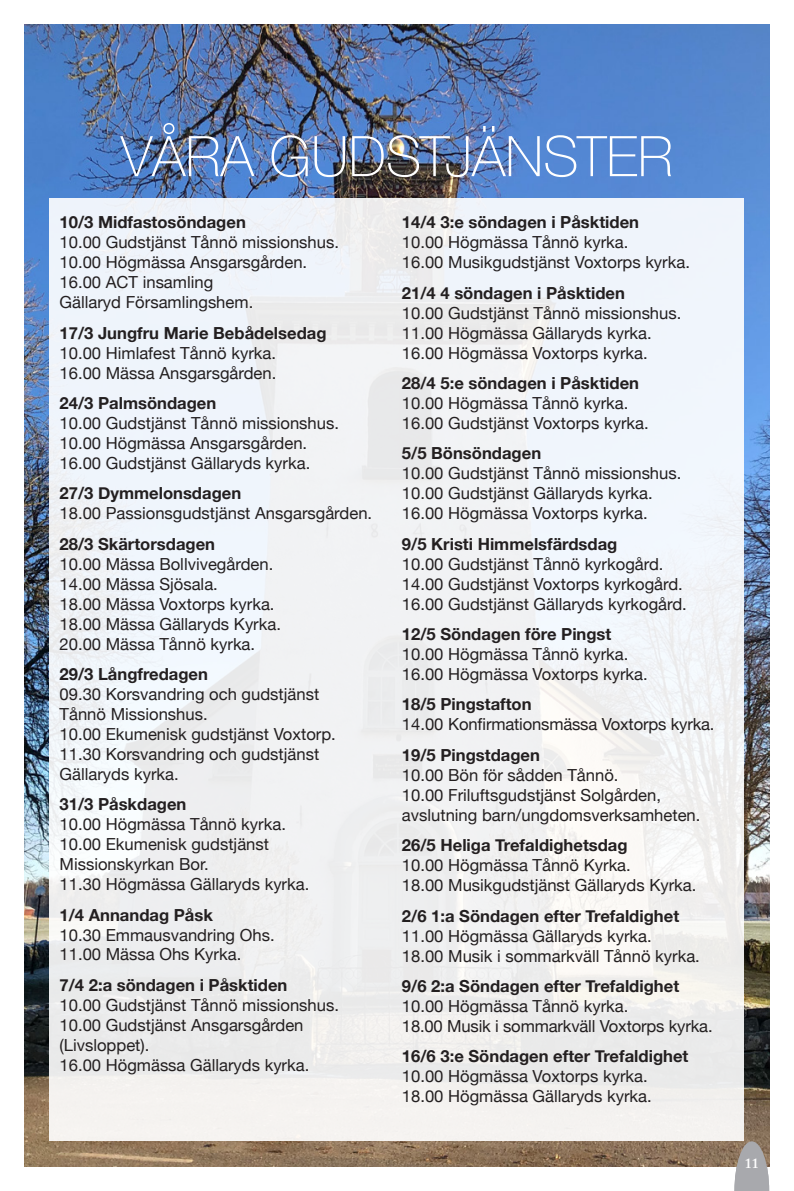
<style>
.page{position:relative;width:794px;height:1191px;background:#fff}
.page>*{position:absolute;margin:0;border:0;box-sizing:border-box;transform-origin:0 0}
.t1{font:100 56px "Helvetica Neue";color:#fff}
.t2{font:16.62px/19.9px "Helvetica Neue";color:#231f20}
.t3{font:700 16.62px/19.9px "Helvetica Neue";color:#231f20}
.t4{font:600 14px "Adobe Caslon Pro";color:#fff}
.s1{font-weight:400}
.s2{font-weight:700}
</style>
<div class="page">
<img style="left:25px;top:25px;width:744px;height:1141px">
<div style="left:50px;top:198px;width:694px;height:943px;background:#f0f2f4"></div>
<svg style="left:734px;top:1141px;width:35px;height:50px;background:#a4a09e"></svg>
<p class="t1" style="left:121px;top:114px;width:553px">VÅRA GUDSTJÄNSTER</p>
<p class="t3" style="left:60px;top:213px;width:188px">10/3 Midfastosöndagen</p>
<p class="t2" style="left:60px;top:233px;width:281px">10.00 Gudstjänst Tånnö missionshus.</p>
<p class="t2" style="left:60px;top:253px;width:249px">10.00 Högmässa Ansgarsgården.</p>
<p class="t2" style="left:60px;top:273px;width:155px">16.00 ACT insamling</p>
<p class="t2" style="left:60px;top:293px;width:195px">Gällaryd Församlingshem.</p>
<p class="t3" style="left:60px;top:323px;width:268px">17/3 Jungfru Marie Bebådelsedag<br><span class="s1">10.00 Himlafest Tånnö kyrka.</span></p>
<p class="t2" style="left:60px;top:363px;width:218px">16.00 Mässa Ansgarsgården.</p>
<p class="t3" style="left:60px;top:393px;width:158px">24/3 Palmsöndagen</p>
<p class="t2" style="left:60px;top:414px;width:281px">10.00 Gudstjänst Tånnö missionshus.</p>
<p class="t2" style="left:60px;top:434px;width:249px">10.00 Högmässa Ansgarsgården.</p>
<p class="t2" style="left:60px;top:454px;width:252px">16.00 Gudstjänst Gällaryds kyrka.</p>
<p class="t3" style="left:60px;top:484px;width:183px">27/3 Dymmelonsdagen</p>
<p class="t2" style="left:60px;top:504px;width:314px">18.00 Passionsgudstjänst Ansgarsgården.</p>
<p class="t3" style="left:60px;top:534px;width:157px">28/3 Skärtorsdagen</p>
<p class="t2" style="left:60px;top:555px;width:216px">10.00 Mässa Bollvivegården.<br>14.00 Mässa Sjösala.<br>18.00 Mässa Voxtorps kyrka.</p>
<p class="t2" style="left:60px;top:614px;width:223px">18.00 Mässa Gällaryds Kyrka.</p>
<p class="t2" style="left:60px;top:634px;width:197px">20.00 Mässa Tånnö kyrka.</p>
<p class="t3" style="left:60px;top:664px;width:150px">29/3 Långfredagen</p>
<p class="t2" style="left:60px;top:685px;width:261px">09.30 Korsvandring och gudstjänst</p>
<p class="t2" style="left:60px;top:705px;width:150px">Tånnö Missionshus.</p>
<p class="t2" style="left:60px;top:725px;width:278px">10.00 Ekumenisk gudstjänst Voxtorp.</p>
<p class="t2" style="left:60px;top:745px;width:261px">11.30 Korsvandring och gudstjänst</p>
<p class="t2" style="left:60px;top:765px;width:121px">Gällaryds kyrka.</p>
<p class="t3" style="left:60px;top:795px;width:128px">31/3 Påskdagen</p>
<p class="t2" style="left:60px;top:815px;width:228px">10.00 Högmässa Tånnö kyrka.</p>
<p class="t2" style="left:60px;top:835px;width:211px">10.00 Ekumenisk gudstjänst</p>
<p class="t2" style="left:60px;top:855px;width:151px">Missionskyrkan Bor.</p>
<p class="t2" style="left:60px;top:875px;width:251px">11.30 Högmässa Gällaryds kyrka.</p>
<p class="t3" style="left:60px;top:905px;width:155px">1/4 Annandag Påsk</p>
<p class="t2" style="left:60px;top:925px;width:217px">10.30 Emmausvandring Ohs.</p>
<p class="t2" style="left:60px;top:945px;width:183px">11.00 Mässa Ohs Kyrka.</p>
<p class="t2" style="left:60px;top:976px;width:281px"><span class="s2">7/4 2:a söndagen i Påsktiden<br></span>10.00 Gudstjänst Tånnö missionshus.<br>10.00 Gudstjänst Ansgarsgården</p>
<p class="t2" style="left:60px;top:1035px;width:91px">(Livsloppet).</p>
<p class="t2" style="left:60px;top:1055px;width:251px">16.00 Högmässa Gällaryds kyrka.</p>
<p class="t3" style="left:402px;top:213px;width:239px">14/4 3:e söndagen i Påsktiden<br><span class="s1">10.00 Högmässa Tånnö kyrka.</span></p>
<p class="t2" style="left:402px;top:253px;width:289px">16.00 Musikgudstjänst Voxtorps kyrka.</p>
<p class="t2" style="left:402px;top:284px;width:281px"><span class="s2">21/4 4 söndagen i Påsktiden<br></span>10.00 Gudstjänst Tånnö missionshus.<br>11.00 Högmässa Gällaryds kyrka.</p>
<p class="t2" style="left:402px;top:344px;width:247px">16.00 Högmässa Voxtorps kyrka.</p>
<p class="t2" style="left:402px;top:374px;width:248px"><span class="s2">28/4 5:e söndagen i Påsktiden<br></span>10.00 Högmässa Tånnö kyrka.<br>16.00 Gudstjänst Voxtorps kyrka.</p>
<p class="t3" style="left:402px;top:444px;width:141px">5/5 Bönsöndagen</p>
<p class="t2" style="left:402px;top:464px;width:281px">10.00 Gudstjänst Tånnö missionshus.<br>10.00 Gudstjänst Gällaryds kyrka.</p>
<p class="t2" style="left:402px;top:504px;width:247px">16.00 Högmässa Voxtorps kyrka.</p>
<p class="t3" style="left:402px;top:534px;width:217px">9/5 Kristi Himmelsfärdsdag</p>
<p class="t2" style="left:402px;top:555px;width:263px">10.00 Gudstjänst Tånnö kyrkogård.</p>
<p class="t2" style="left:402px;top:575px;width:282px">14.00 Gudstjänst Voxtorps kyrkogård.</p>
<p class="t2" style="left:402px;top:594px;width:286px">16.00 Gudstjänst Gällaryds kyrkogård.</p>
<p class="t3" style="left:402px;top:624px;width:211px">12/5 Söndagen före Pingst</p>
<p class="t2" style="left:402px;top:645px;width:228px">10.00 Högmässa Tånnö kyrka.</p>
<p class="t2" style="left:402px;top:665px;width:247px">16.00 Högmässa Voxtorps kyrka.</p>
<p class="t3" style="left:402px;top:695px;width:131px">18/5 Pingstafton</p>
<p class="t2" style="left:402px;top:715px;width:314px">14.00 Konfirmationsmässa Voxtorps kyrka.</p>
<p class="t3" style="left:402px;top:745px;width:139px">19/5 Pingstdagen</p>
<p class="t2" style="left:402px;top:766px;width:218px">10.00 Bön för sådden Tånnö.</p>
<p class="t2" style="left:402px;top:786px;width:260px">10.00 Friluftsgudstjänst Solgården,</p>
<p class="t2" style="left:402px;top:806px;width:300px">avslutning barn/ungdomsverksamheten.</p>
<p class="t3" style="left:402px;top:835px;width:227px">26/5 Heliga Trefaldighetsdag</p>
<p class="t2" style="left:402px;top:856px;width:296px">10.00 Högmässa Tånnö Kyrka.<br>18.00 Musikgudstjänst Gällaryds Kyrka.</p>
<p class="t3" style="left:402px;top:906px;width:279px">2/6 1:a Söndagen efter Trefaldighet<br><span class="s1">11.00 Högmässa Gällaryds kyrka.</span></p>
<p class="t2" style="left:402px;top:946px;width:299px">18.00 Musik i sommarkväll Tånnö kyrka.</p>
<p class="t3" style="left:402px;top:976px;width:279px">9/6 2:a Söndagen efter Trefaldighet<br><span class="s1">10.00 Högmässa Tånnö kyrka.</span></p>
<p class="t2" style="left:402px;top:1017px;width:312px">18.00 Musik i sommarkväll Voxtorps kyrka.</p>
<p class="t3" style="left:402px;top:1047px;width:288px">16/6 3:e Söndagen efter Trefaldighet<br><span class="s1">10.00 Högmässa Voxtorps kyrka.</span></p>
<p class="t2" style="left:402px;top:1087px;width:251px">18.00 Högmässa Gällaryds kyrka.</p>
<p class="t4" style="left:745px;top:1155px;width:15px">11</p>
</div>
